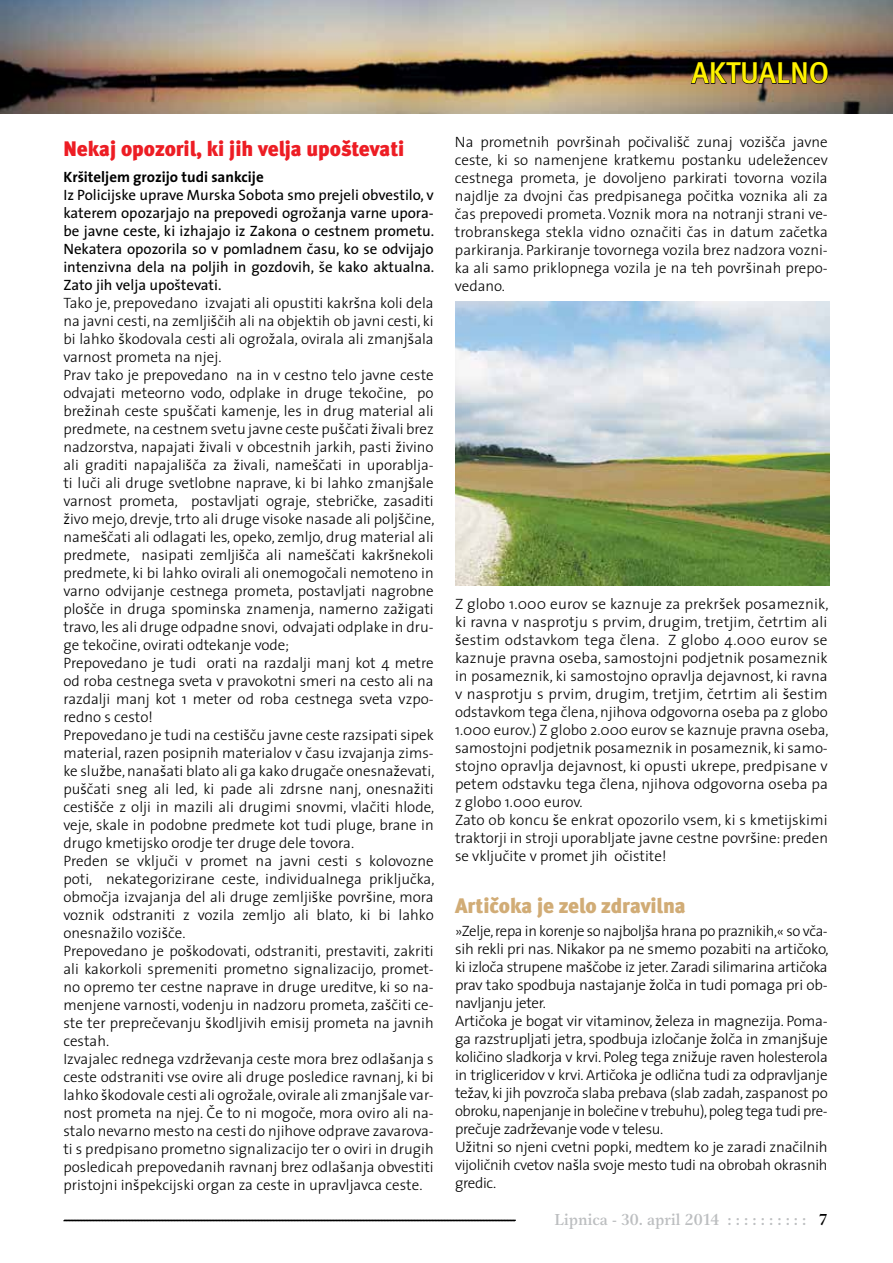
<style>
.page{position:relative;width:893px;height:1263px;background:#fff}
.page>*{position:absolute;margin:0;border:0;box-sizing:border-box;transform-origin:0 0}
.t1{font:30px "Meta Medium CE";color:#fff200}
.t2{font:21px "Meta Black CELF";letter-spacing:-.005em;color:#ed1d24}
.t3{font:21px "Meta Black CELF";letter-spacing:-.005em;color:#d1ac76}
.t4{font:500 16.5px "Gamma Itc TEE";color:#bcbec0}
.t5{font:300 15px/18px "The Sans OT";color:#000}
.t6{font:300 15px/18px "The Sans OT";letter-spacing:-.02em;color:#000}
.t7{font:15px/18px "The Sans OT";color:#000;text-align:justify}
.t8{font:700 15px "The Sans OT";color:#000}
.s1{color:#000}
</style>
<div class="page">
<img style="left:0;top:0;width:893px;height:114px">
<svg style="left:63px;top:1219px;width:453px;height:2px"></svg>
<svg style="left:690px;top:0;width:138px;height:84px;background:#847665"></svg>
<img style="left:455px;top:301px;width:374px;height:285px">
<h1 class="t1" style="left:691px;top:54px;width:139px">AKTUALNO</h1>
<h2 class="t2" style="left:63px;top:136px;width:342px">Nekaj opozoril, ki jih velja upoštevati</h2>
<p class="t8" style="left:63px;top:164px;width:202px">Kršiteljem grozijo tudi sankcije</p>
<p class="t7" style="left:63px;top:186px;width:372px">Iz Policijske uprave Murska Sobota smo prejeli obvestilo, v katerem opozarjajo na prepovedi ogrožanja varne upora&shy;be javne ceste, ki izhajajo iz Zakona o cestnem prometu.<br>Nekatera opozorila so v pomladnem času, ko se odvijajo intenzivna dela na poljih in gozdovih, še kako aktualna.<br>Zato jih velja upoštevati.</p>
<p class="t5" style="left:63px;top:294px;width:373px">Tako je, prepovedano izvajati ali opustiti kakršna koli dela na javni cesti, na zemljiščih ali na objektih ob javni cesti, ki bi lahko škodovala cesti ali ogrožala, ovirala ali zmanjšala varnost prometa na njej.<br>Prav tako je prepovedano na in v cestno telo javne ceste odvajati meteorno vodo, odplake in druge tekočine, po brežinah ceste spuščati kamenje, les in drug material ali predmete, na cestnem svetu javne ceste puščati živali brez nadzorstva, napajati živali v obcestnih jarkih, pasti živino ali graditi napajališča za živali, nameščati in uporablja&shy;ti luči ali druge svetlobne naprave, ki bi lahko zmanjšale varnost prometa, postavljati ograje, stebričke, zasaditi živo mejo, drevje, trto ali druge visoke nasade ali poljščine, nameščati ali odlagati les, opeko, zemljo, drug material ali predmete, nasipati zemljišča ali nameščati kakršnekoli predmete, ki bi lahko ovirali ali onemogočali nemoteno in varno odvijanje cestnega prometa, postavljati nagrobne plošče in druga spominska znamenja, namerno zažigati travo, les ali druge odpadne snovi, odvajati odplake in dru&shy;ge tekočine, ovirati odtekanje vode;<br>Prepovedano je tudi orati na razdalji manj kot 4 metre od roba cestnega sveta v pravokotni smeri na cesto ali na razdalji manj kot 1 meter od roba cestnega sveta vzpo&shy;redno s cesto!<br>Prepovedano je tudi na cestišču javne ceste razsipati sipek material, razen posipnih materialov v času izvajanja zims&shy;ke službe, nanašati blato ali ga kako drugače onesnaževati, puščati sneg ali led, ki pade ali zdrsne nanj, onesnažiti cestišče z olji in mazili ali drugimi snovmi, vlačiti hlode, veje, skale in podobne predmete kot tudi pluge, brane in drugo kmetijsko orodje ter druge dele tovora.<br>Preden se vključi v promet na javni cesti s kolovozne poti, nekategorizirane ceste, individualnega priključka, območja izvajanja del ali druge zemljiške površine, mora voznik odstraniti z vozila zemljo ali blato, ki bi lahko onesnažilo vozišče.<br>Prepovedano je poškodovati, odstraniti, prestaviti, zakriti ali kakorkoli spremeniti prometno signalizacijo, promet&shy;no opremo ter cestne naprave in druge ureditve, ki so na&shy;menjene varnosti, vodenju in nadzoru prometa, zaščiti ce&shy;ste ter preprečevanju škodljivih emisij prometa na javnih cestah.<br>Izvajalec rednega vzdrževanja ceste mora brez odlašanja s ceste odstraniti vse ovire ali druge posledice ravnanj, ki bi lahko škodovale cesti ali ogrožale, ovirale ali zmanjšale var&shy;nost prometa na njej. Če to ni mogoče, mora oviro ali na&shy;stalo nevarno mesto na cesti do njihove odprave zavarova&shy;ti s predpisano prometno signalizacijo ter o oviri in drugih posledicah prepovedanih ravnanj brez odlašanja obvestiti pristojni inšpekcijski organ za ceste in upravljavca ceste.</p>
<p class="t5" style="left:455px;top:132px;width:374px;text-align:justify">Na prometnih površinah počivališč zunaj vozišča javne ceste, ki so namenjene kratkemu postanku udeležencev cestnega prometa, je dovoljeno parkirati tovorna vozila najdlje za dvojni čas predpisanega počitka voznika ali za čas prepovedi prometa. Voznik mora na notranji strani ve&shy;trobranskega stekla vidno označiti čas in datum začetka parkiranja. Parkiranje tovornega vozila brez nadzora vozni&shy;ka ali samo priklopnega vozila je na teh površinah prepo&shy;vedano.</p>
<p class="t5" style="left:455px;top:594px;width:375px">Z globo 1.000 eurov se kaznuje za prekršek posameznik, ki ravna v nasprotju s prvim, drugim, tretjim, četrtim ali šestim odstavkom tega člena. Z globo 4.000 eurov se kaznuje pravna oseba, samostojni podjetnik posameznik in posameznik, ki samostojno opravlja dejavnost, ki ravna v nasprotju s prvim, drugim, tretjim, četrtim ali šestim odstavkom tega člena, njihova odgovorna oseba pa z globo 1.000 eurov.) Z globo 2.000 eurov se kaznuje pravna oseba, samostojni podjetnik posameznik in posameznik, ki samo&shy;stojno opravlja dejavnost, ki opusti ukrepe, predpisane v petem odstavku tega člena, njihova odgovorna oseba pa z globo 1.000 eurov.<br>Zato ob koncu še enkrat opozorilo vsem, ki s kmetijskimi traktorji in stroji uporabljate javne cestne površine: preden se vključite v promet jih očistite!</p>
<h2 class="t3" style="left:455px;top:893px;width:232px">Artičoka je zelo zdravilna</h2>
<p class="t6" style="left:455px;top:921px;width:375px">»Zelje, repa in korenje so najboljša hrana po praznikih,« so vča&shy;sih rekli pri nas. Nikakor pa ne smemo pozabiti na artičoko, ki izloča strupene maščobe iz jeter. Zaradi silimarina artičoka prav tako spodbuja nastajanje žolča in tudi pomaga pri ob&shy;navljanju jeter.<br>Artičoka je bogat vir vitaminov, železa in magnezija. Poma&shy;ga razstrupljati jetra, spodbuja izločanje žolča in zmanjšuje količino sladkorja v krvi. Poleg tega znižuje raven holesterola in trigliceridov v krvi. Artičoka je odlična tudi za odpravljanje težav, ki jih povzroča slaba prebava (slab zadah, zaspanost po obroku, napenjanje in bolečine v trebuhu), poleg tega tudi pre&shy;prečuje zadrževanje vode v telesu.<br>Užitni so njeni cvetni popki, medtem ko je zaradi značilnih vijoličnih cvetov našla svoje mesto tudi na obrobah okrasnih gredic.</p>
<p class="t4" style="left:554px;top:1209px;width:275px">Lipnica - 30. april 2014 : : : : : : : : : : <span class="s1">7</span></p>
</div>
